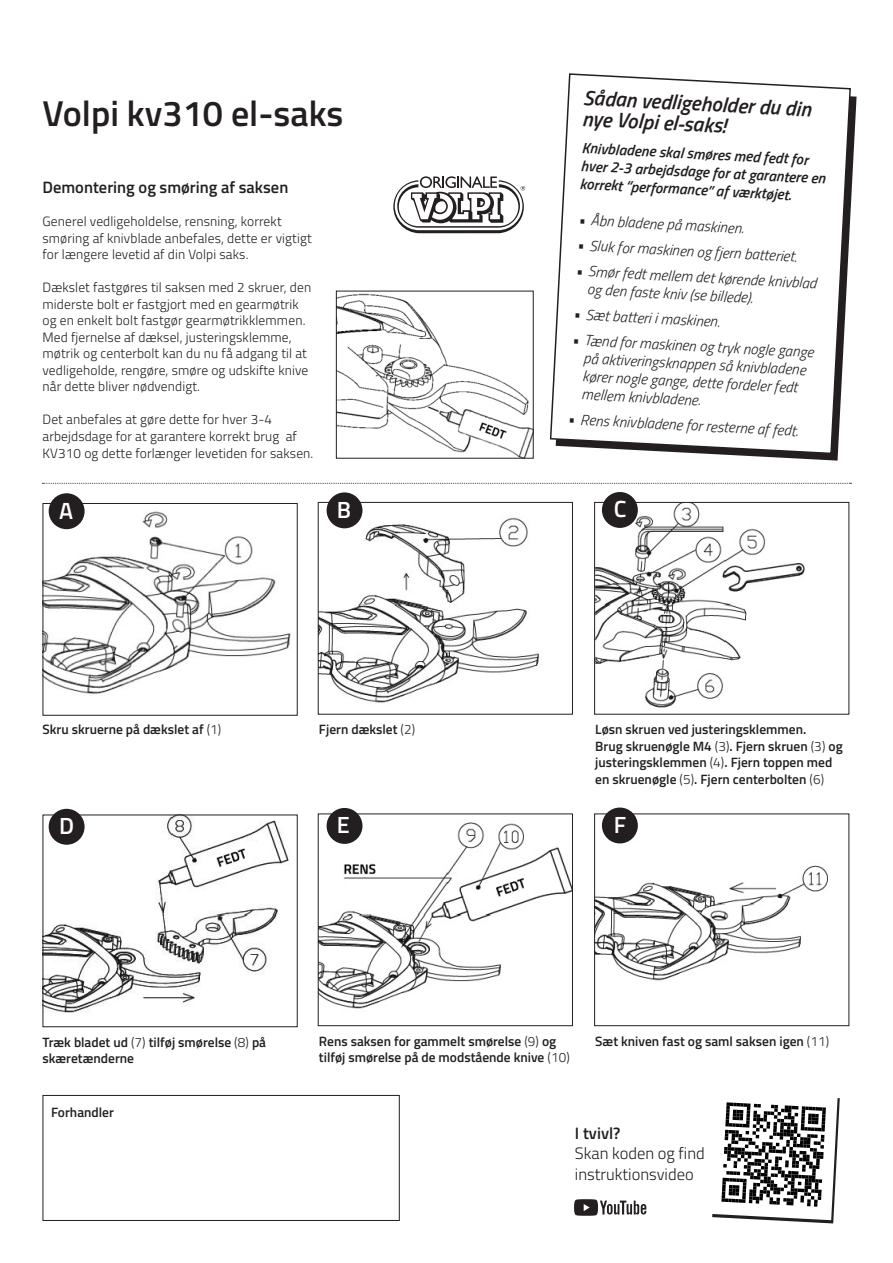
<style>
.page{position:relative;width:893px;height:1263px;background:#fff}
.page>*{position:absolute;margin:0;border:0;box-sizing:border-box;transform-origin:0 0}
.t1{font:600 36px "Titillium Web";color:#231f20}
.t2{font:600 23.4px "Titillium Web";color:#fff}
.t3{font:italic 600 21px/21px "Titillium Web";color:#231f20}
.t4{font:600 16.5px "Titillium Web";color:#231f20}
.t5{font:300 16.5px "Titillium Web";color:#231f20}
.t6{font:italic 300 15px/18px "Titillium Web";color:#231f20}
.t7{font:italic 600 15px/18px "Titillium Web";color:#231f20}
.t8{font:300 13.5px/16.5px "Titillium Web";letter-spacing:.01em;color:#231f20}
.t9{font:600 13.5px/16.5px "Titillium Web";color:#231f20}
.s1{font-weight:300}
</style>
<div class="page">
<svg style="left:731px;top:96px;width:126px;height:365px"></svg>
<svg style="left:549px;top:73px;width:303px;height:382px"></svg>
<svg style="left:393px;top:176px;width:132px;height:57px"></svg>
<img style="left:338px;top:293px;width:194px;height:164px">
<div style="left:336px;top:291px;width:198px;height:168px;border:1px solid #231f20"></div>
<svg style="left:43px;top:483px;width:808px;height:1px"></svg>
<img style="left:45px;top:505px;width:246px;height:189px">
<div style="left:43px;top:503px;width:255px;height:213px;border:1px solid #231f20"></div>
<img style="left:320px;top:504px;width:219px;height:199px">
<div style="left:318px;top:502px;width:255px;height:213px;border:1px solid #231f20"></div>
<img style="left:596px;top:504px;width:209px;height:204px">
<div style="left:594px;top:502px;width:255px;height:213px;border:1px solid #231f20"></div>
<img style="left:45px;top:816px;width:244px;height:197px">
<div style="left:43px;top:814px;width:255px;height:213px;border:1px solid #231f20"></div>
<img style="left:320px;top:815px;width:251px;height:194px">
<div style="left:318px;top:813px;width:255px;height:213px;border:1px solid #231f20"></div>
<img style="left:596px;top:815px;width:232px;height:166px">
<div style="left:594px;top:813px;width:255px;height:213px;border:1px solid #231f20"></div>
<div style="left:602px;top:807px;width:36px;height:36px;background:#231f20;border-radius:50%"></div>
<div style="left:327px;top:808px;width:35px;height:36px;background:#231f20;border-radius:50%"></div>
<div style="left:49px;top:809px;width:36px;height:36px;background:#231f20;border-radius:50%"></div>
<div style="left:602px;top:492px;width:36px;height:36px;background:#231f20;border-radius:50%"></div>
<div style="left:327px;top:492px;width:35px;height:36px;background:#231f20;border-radius:50%"></div>
<div style="left:49px;top:493px;width:36px;height:36px;background:#231f20;border-radius:50%"></div>
<svg style="left:712px;top:1098px;width:128px;height:125px"></svg>
<svg style="left:574px;top:1199px;width:72px;height:17px"></svg>
<div style="left:43px;top:1095px;width:357px;height:126px;border:1px solid #231f20"></div>
<p class="t1" style="left:43px;top:86px;width:302px">Volpi kv310 el-saks</p>
<p class="t4" style="left:43px;top:175px;width:247px">Demontering og smøring af saksen</p>
<p class="t8" style="left:43px;top:213px;width:271px">Generel vedligeholdelse, rensning, korrekt smøring af knivblade anbefales, dette er vigtigt for længere levetid af din Volpi saks.</p>
<p class="t8" style="left:43px;top:279px;width:270px">Dækslet fastgøres til saksen med 2 skruer, den miderste bolt er fastgjort med en gearmøtrik og en enkelt bolt fastgør gearmøtrikklemmen.<br>Med fjernelse af dæksel, justeringsklemme, møtrik og centerbolt kan du nu få adgang til at vedligeholde, rengøre, smøre og udskifte knive når dette bliver nødvendigt.</p>
<p class="t8" style="left:43px;top:411px;width:272px">Det anbefales at gøre dette for hver 3-4 arbejdsdage for at garantere korrekt brug af<br>KV310 og dette forlænger levetiden for saksen.</p>
<p class="t3" style="left:584px;top:86px;width:230px;rotate:3deg">Sådan vedligeholder du din nye Volpi el-saks!</p>
<p class="t7" style="left:582px;top:138px;width:246px;rotate:3deg">Knivbladene skal smøres med fedt for hver 2-3 arbejdsdage for at garantere en korrekt “performance” af værktøjet.</p>
<p class="t6" style="left:578px;top:210px;width:168px;rotate:3deg">• Åbn bladene på maskinen.</p>
<p class="t6" style="left:577px;top:235px;width:222px;rotate:3deg">• Sluk for maskinen og fjern batteriet.</p>
<p class="t6" style="left:588px;top:261px;width:230px;text-indent:-13px;rotate:3deg">• Smør fedt mellem det kørende knivblad og den faste kniv (se billede).</p>
<p class="t6" style="left:573px;top:304px;width:149px;rotate:3deg">• Sæt batteri i maskinen.</p>
<p class="t6" style="left:585px;top:330px;width:231px;text-indent:-13px;rotate:3deg">• Tænd for maskinen og tryk nogle gange på aktiveringsknappen så knivbladene kører nogle gange, dette fordeler fedt mellem knivbladene.</p>
<p class="t6" style="left:568px;top:409px;width:233px;rotate:3deg">• Rens knivbladene for resterne af fedt.</p>
<p class="t2" style="left:59px;top:493px;width:16px">A</p>
<p class="t2" style="left:337px;top:492px;width:16px">B</p>
<p class="t2" style="left:614px;top:491px;width:14px">C</p>
<p class="t9" style="left:43px;top:720px;width:180px">Skru skruerne på dækslet af <span class="s1">(1)</span></p>
<p class="t9" style="left:319px;top:720px;width:98px">Fjern dækslet <span class="s1">(2)</span></p>
<p class="t9" style="left:595px;top:720px;width:212px">Løsn skruen ved justeringsklemmen.</p>
<p class="t9" style="left:595px;top:737px;width:249px">Brug skruenøgle M4 <span class="s1">(3)</span>. Fjern skruen <span class="s1">(3)</span> og justeringsklemmen <span class="s1">(4)</span>. Fjern toppen med en skruenøgle <span class="s1">(5)</span>. Fjern centerbolten <span class="s1">(6)</span></p>
<p class="t2" style="left:59px;top:808px;width:16px">D</p>
<p class="t2" style="left:337px;top:807px;width:14px">E</p>
<p class="t2" style="left:614px;top:807px;width:14px">F</p>
<p class="t9" style="left:43px;top:1033px;width:225px">Træk bladet ud <span class="s1">(7)</span> tilføj smørelse <span class="s1">(8)</span> på skæretænderne</p>
<p class="t9" style="left:319px;top:1032px;width:252px">Rens saksen for gammelt smørelse <span class="s1">(9)</span> og tilføj smørelse på de modstående knive <span class="s1">(10)</span></p>
<p class="t9" style="left:595px;top:1032px;width:235px">Sæt kniven fast og saml saksen igen <span class="s1">(11)</span></p>
<p class="t9" style="left:51px;top:1103px;width:64px">Forhandler</p>
<p class="t4" style="left:575px;top:1121px;width:47px">I tvivl?</p>
<p class="t5" style="left:575px;top:1141px;width:131px">Skan koden og find</p>
<p class="t5" style="left:575px;top:1162px;width:120px">instruktionsvideo</p>
</div>
